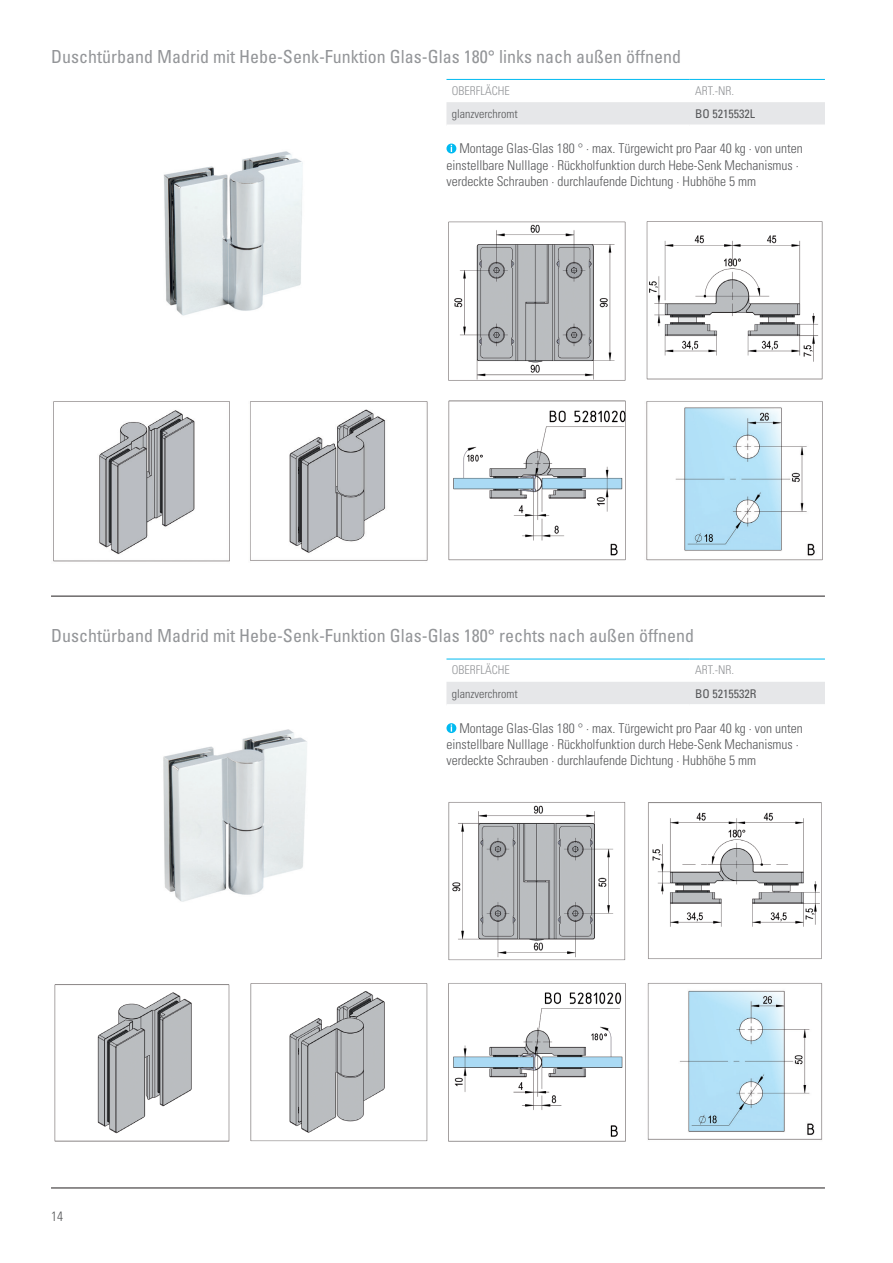
<style>
.page{position:relative;width:893px;height:1263px;background:#fff}
.page>*{position:absolute;margin:0;border:0;box-sizing:border-box;transform-origin:0 0}
.t1{font:condensed 18px "Univers";color:#939598}
.t2{font:300 condensed 13.5px/16.2px "Univers";color:#57585a}
.t3{font:300 condensed 12px "Univers";color:#939598}
.t4{font:300 condensed 12px "Univers";color:#57585a}
.t5{font:condensed 12px "Univers";color:#57585a}
</style>
<div class="page">
<hr style="left:51px;top:1188px;width:774px;height:1px;background:#231f20">
<img style="left:164px;top:151px;width:139px;height:165px">
<img style="left:448px;top:221px;width:178px;height:160px">
<img style="left:646px;top:221px;width:177px;height:159px">
<img style="left:53px;top:401px;width:177px;height:161px">
<img style="left:250px;top:401px;width:178px;height:160px">
<img style="left:448px;top:400px;width:178px;height:161px">
<img style="left:646px;top:401px;width:177px;height:160px">
<img style="left:163px;top:729px;width:144px;height:173px">
<img style="left:448px;top:802px;width:178px;height:159px">
<img style="left:648px;top:802px;width:174px;height:157px">
<img style="left:54px;top:984px;width:176px;height:158px">
<img style="left:250px;top:983px;width:178px;height:159px">
<img style="left:448px;top:983px;width:178px;height:159px">
<img style="left:647px;top:983px;width:176px;height:157px">
<hr style="left:51px;top:596px;width:774px;height:1px;background:#231f20">
<svg style="left:446px;top:144px;width:10px;height:9px"></svg>
<svg style="left:446px;top:723px;width:10px;height:10px"></svg>
<div style="left:446px;top:102px;width:379px;height:22px;background:#e6e7e9"></div>
<hr style="left:446px;top:79px;width:244px;height:1px;background:#00baf1">
<hr style="left:690px;top:79px;width:135px;height:1px;background:#00baf1">
<div style="left:446px;top:682px;width:379px;height:22px;background:#e6e7e9"></div>
<hr style="left:446px;top:659px;width:244px;height:1px;background:#00baf1">
<hr style="left:690px;top:659px;width:135px;height:1px;background:#00baf1">
<h1 class="t1" style="left:51px;top:45px;width:632px">Duschtürband Madrid mit Hebe-Senk-Funktion Glas-Glas 180° links nach außen öffnend</h1>
<p class="t3" style="left:452px;top:83px;width:60px">OBERFLÄCHE</p>
<p class="t3" style="left:695px;top:83px;width:40px">ART.-NR.</p>
<p class="t4" style="left:452px;top:107px;width:67px">glanzverchromt</p>
<p class="t5" style="left:695px;top:106px;width:61px">BO 5215532L</p>
<p class="t2" style="left:446px;top:141px;width:358px;text-indent:13px">Montage Glas-Glas 180 ° · max. Türgewicht pro Paar 40 kg · von unten einstellbare Nulllage · Rückholfunktion durch Hebe-Senk Mechanismus · verdeckte Schrauben · durchlaufende Dichtung · Hubhöhe 5 mm</p>
<h1 class="t1" style="left:51px;top:624px;width:645px">Duschtürband Madrid mit Hebe-Senk-Funktion Glas-Glas 180° rechts nach außen öffnend</h1>
<p class="t3" style="left:452px;top:663px;width:60px">OBERFLÄCHE</p>
<p class="t3" style="left:695px;top:663px;width:40px">ART.-NR.</p>
<p class="t4" style="left:452px;top:686px;width:67px">glanzverchromt</p>
<p class="t5" style="left:695px;top:686px;width:63px">BO 5215532R</p>
<p class="t2" style="left:51px;top:1208px;width:13px">14</p>
<p class="t2" style="left:446px;top:720px;width:358px;text-indent:13px">Montage Glas-Glas 180 ° · max. Türgewicht pro Paar 40 kg · von unten einstellbare Nulllage · Rückholfunktion durch Hebe-Senk Mechanismus · verdeckte Schrauben · durchlaufende Dichtung · Hubhöhe 5 mm</p>
</div>
